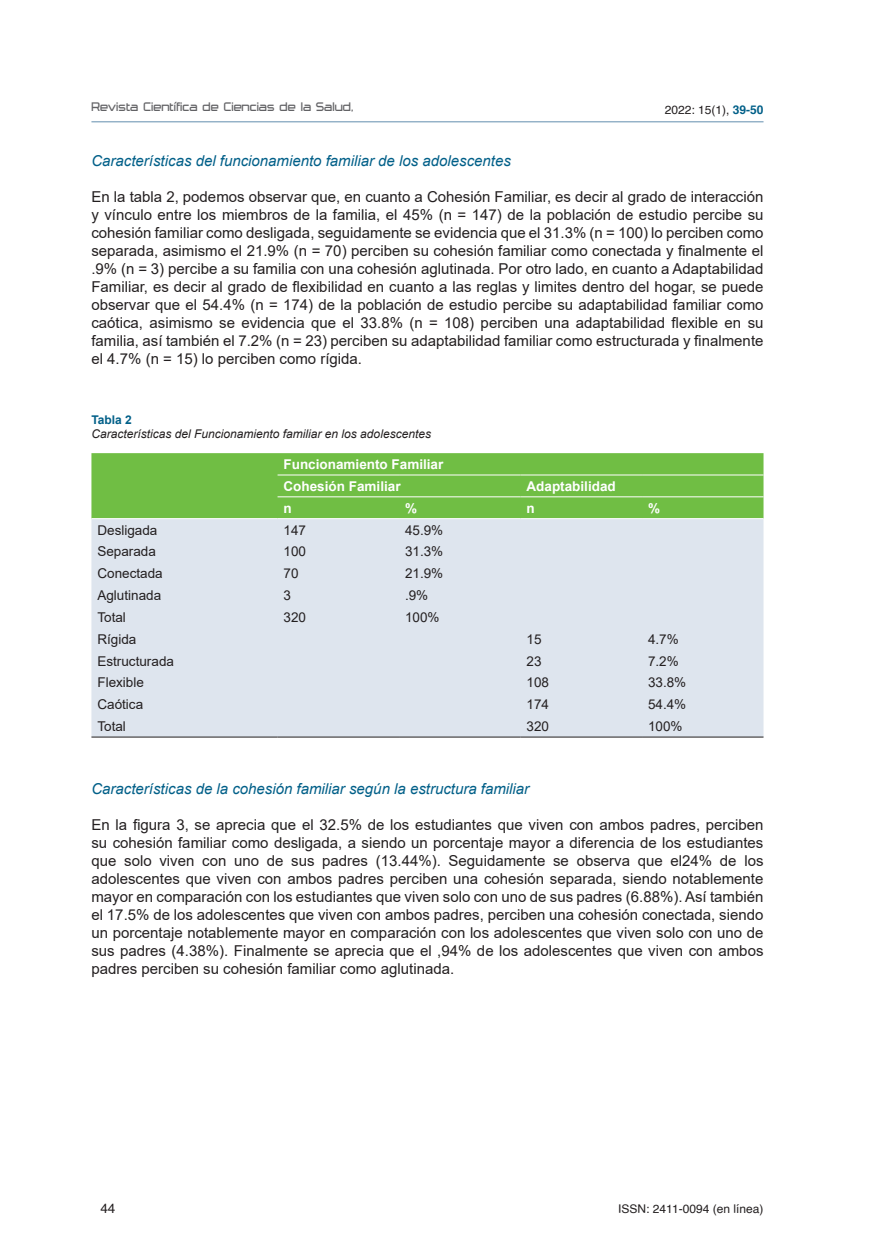
<style>
.page{position:relative;width:872px;height:1255px;background:#fff}
.page>*{position:absolute;margin:0;border:0;box-sizing:border-box;transform-origin:0 0}
.TEXTO_CUERPO_GENERAL{font:15px/18px "Arial";color:#231f20;text-align:justify}
.TEXTO_CUERPO_GENERAL-2{font:italic 15px "Arial";color:#005f88}
.REV_tabla_cuerpo{font:13.5px "Arial";color:#231f20}
.REV_tabla_cuerpo-2{font:700 13.5px "Arial";color:#fff}
.t1{font:300 13.5px "Trade Marker";letter-spacing:.01em;color:#636366;scale:.85 1}
.t2{font:13.5px "Helvetica";color:#231f20}
.subtituto_tabla{font:italic 12px "Arial";color:#231f20}
.t3{font:12px "Helvetica";color:#231f20}
.título_tabla{font:700 12px "Arial";color:#005f88}
.s1{font-weight:700;color:#005f88}
</style>
<div class="page">
<hr style="left:91px;top:121px;width:672px;height:1px;background:#749bb7">
<div style="left:91px;top:453px;width:672px;height:65px;background:#70be44"></div>
<div style="left:91px;top:519px;width:672px;height:217px;background:#dee5ee"></div>
<hr style="left:277px;top:474px;width:122px;height:1px;background:#fff">
<hr style="left:399px;top:474px;width:121px;height:1px;background:#fff">
<hr style="left:520px;top:474px;width:122px;height:1px;background:#fff">
<hr style="left:642px;top:474px;width:121px;height:1px;background:#fff">
<hr style="left:277px;top:496px;width:122px;height:1px;background:#fff">
<hr style="left:399px;top:496px;width:121px;height:1px;background:#fff">
<hr style="left:520px;top:496px;width:122px;height:1px;background:#fff">
<hr style="left:642px;top:496px;width:121px;height:1px;background:#fff">
<hr style="left:91px;top:736px;width:186px;height:1px;background:#231f20">
<hr style="left:277px;top:736px;width:122px;height:1px;background:#231f20">
<hr style="left:399px;top:736px;width:121px;height:1px;background:#231f20">
<hr style="left:520px;top:736px;width:122px;height:1px;background:#231f20">
<hr style="left:642px;top:736px;width:121px;height:1px;background:#231f20">
<p class="t1" style="left:91px;top:99px;width:310px">Revista Científica de Ciencias de la Salud,</p>
<p class="t3" style="left:664px;top:100px;width:100px">2022: 15(1), <span class="s1">39-50</span></p>
<p class="TEXTO_CUERPO_GENERAL-2" style="left:91px;top:151px;width:421px">Características del funcionamiento familiar de los adolescentes</p>
<p class="TEXTO_CUERPO_GENERAL" style="left:91px;top:188px;width:673px">En la tabla 2, podemos observar que, en cuanto a Cohesión Familiar, es decir al grado de interacción y vínculo entre los miembros de la familia, el 45% (n = 147) de la población de estudio percibe su cohesión familiar como desligada, seguidamente se evidencia que el 31.3% (n = 100) lo perciben como separada, asimismo el 21.9% (n = 70) perciben su cohesión familiar como conectada y finalmente el .9% (n = 3) percibe a su familia con una cohesión aglutinada. Por otro lado, en cuanto a Adaptabilidad Familiar, es decir al grado de flexibilidad en cuanto a las reglas y limites dentro del hogar, se puede observar que el 54.4% (n = 174) de la población de estudio percibe su adaptabilidad familiar como caótica, asimismo se evidencia que el 33.8% (n = 108) perciben una adaptabilidad flexible en su familia, así también el 7.2% (n = 23) perciben su adaptabilidad familiar como estructurada y finalmente el 4.7% (n = 15) lo perciben como rígida.</p>
<p class="título_tabla" style="left:91px;top:411px;width:42px">Tabla 2</p>
<p class="subtituto_tabla" style="left:91px;top:426px;width:341px">Características del Funcionamiento familiar en los adolescentes</p>
<p class="REV_tabla_cuerpo-2" style="left:283px;top:454px;width:161px">Funcionamiento Familiar</p>
<p class="REV_tabla_cuerpo-2" style="left:283px;top:476px;width:119px">Cohesión Familiar</p>
<p class="REV_tabla_cuerpo-2" style="left:526px;top:476px;width:91px">Adaptabilidad</p>
<p class="REV_tabla_cuerpo-2" style="left:283px;top:498px;width:10px">n</p>
<p class="REV_tabla_cuerpo-2" style="left:405px;top:498px;width:14px">%</p>
<p class="REV_tabla_cuerpo-2" style="left:526px;top:498px;width:10px">n</p>
<p class="REV_tabla_cuerpo-2" style="left:648px;top:498px;width:14px">%</p>
<p class="REV_tabla_cuerpo" style="left:97px;top:520px;width:62px">Desligada</p>
<p class="REV_tabla_cuerpo" style="left:283px;top:520px;width:24px">147</p>
<p class="REV_tabla_cuerpo" style="left:405px;top:520px;width:40px">45.9%</p>
<p class="REV_tabla_cuerpo" style="left:97px;top:542px;width:60px">Separada</p>
<p class="REV_tabla_cuerpo" style="left:283px;top:542px;width:24px">100</p>
<p class="REV_tabla_cuerpo" style="left:405px;top:542px;width:40px">31.3%</p>
<p class="REV_tabla_cuerpo" style="left:97px;top:564px;width:67px">Conectada</p>
<p class="REV_tabla_cuerpo" style="left:283px;top:564px;width:17px">70</p>
<p class="REV_tabla_cuerpo" style="left:405px;top:564px;width:40px">21.9%</p>
<p class="REV_tabla_cuerpo" style="left:97px;top:586px;width:65px">Aglutinada</p>
<p class="REV_tabla_cuerpo" style="left:283px;top:586px;width:9px">3</p>
<p class="REV_tabla_cuerpo" style="left:405px;top:586px;width:25px">.9%</p>
<p class="REV_tabla_cuerpo" style="left:97px;top:608px;width:30px">Total</p>
<p class="REV_tabla_cuerpo" style="left:283px;top:608px;width:24px">320</p>
<p class="REV_tabla_cuerpo" style="left:405px;top:608px;width:36px">100%</p>
<p class="REV_tabla_cuerpo" style="left:97px;top:629px;width:41px">Rígida</p>
<p class="REV_tabla_cuerpo" style="left:526px;top:629px;width:17px">15</p>
<p class="REV_tabla_cuerpo" style="left:648px;top:629px;width:32px">4.7%</p>
<p class="REV_tabla_cuerpo" style="left:97px;top:651px;width:78px">Estructurada</p>
<p class="REV_tabla_cuerpo" style="left:526px;top:651px;width:17px">23</p>
<p class="REV_tabla_cuerpo" style="left:648px;top:651px;width:32px">7.2%</p>
<p class="REV_tabla_cuerpo" style="left:97px;top:673px;width:48px">Flexible</p>
<p class="REV_tabla_cuerpo" style="left:526px;top:673px;width:24px">108</p>
<p class="REV_tabla_cuerpo" style="left:648px;top:673px;width:40px">33.8%</p>
<p class="REV_tabla_cuerpo" style="left:97px;top:695px;width:47px">Caótica</p>
<p class="REV_tabla_cuerpo" style="left:526px;top:695px;width:24px">174</p>
<p class="REV_tabla_cuerpo" style="left:648px;top:695px;width:40px">54.4%</p>
<p class="REV_tabla_cuerpo" style="left:97px;top:717px;width:30px">Total</p>
<p class="REV_tabla_cuerpo" style="left:526px;top:717px;width:24px">320</p>
<p class="REV_tabla_cuerpo" style="left:648px;top:717px;width:36px">100%</p>
<p class="TEXTO_CUERPO_GENERAL-2" style="left:91px;top:779px;width:439px">Características de la cohesión familiar según la estructura familiar</p>
<p class="TEXTO_CUERPO_GENERAL" style="left:91px;top:815px;width:673px">En la figura 3, se aprecia que el 32.5% de los estudiantes que viven con ambos padres, perciben su cohesión familiar como desligada, a siendo un porcentaje mayor a diferencia de los estudiantes que solo viven con uno de sus padres (13.44%). Seguidamente se observa que el24% de los adolescentes que viven con ambos padres perciben una cohesión separada, siendo notablemente mayor en comparación con los estudiantes que viven solo con uno de sus padres (6.88%). Así también el 17.5% de los adolescentes que viven con ambos padres, perciben una cohesión conectada, siendo un porcentaje notablemente mayor en comparación con los adolescentes que viven solo con uno de sus padres (4.38%). Finalmente se aprecia que el ,94% de los adolescentes que viven con ambos padres perciben su cohesión familiar como aglutinada.</p>
<p class="t2" style="left:100px;top:1197px;width:17px">44</p>
<p class="t3" style="left:618px;top:1199px;width:147px">ISSN: 2411-0094 (en línea)</p>
</div>
